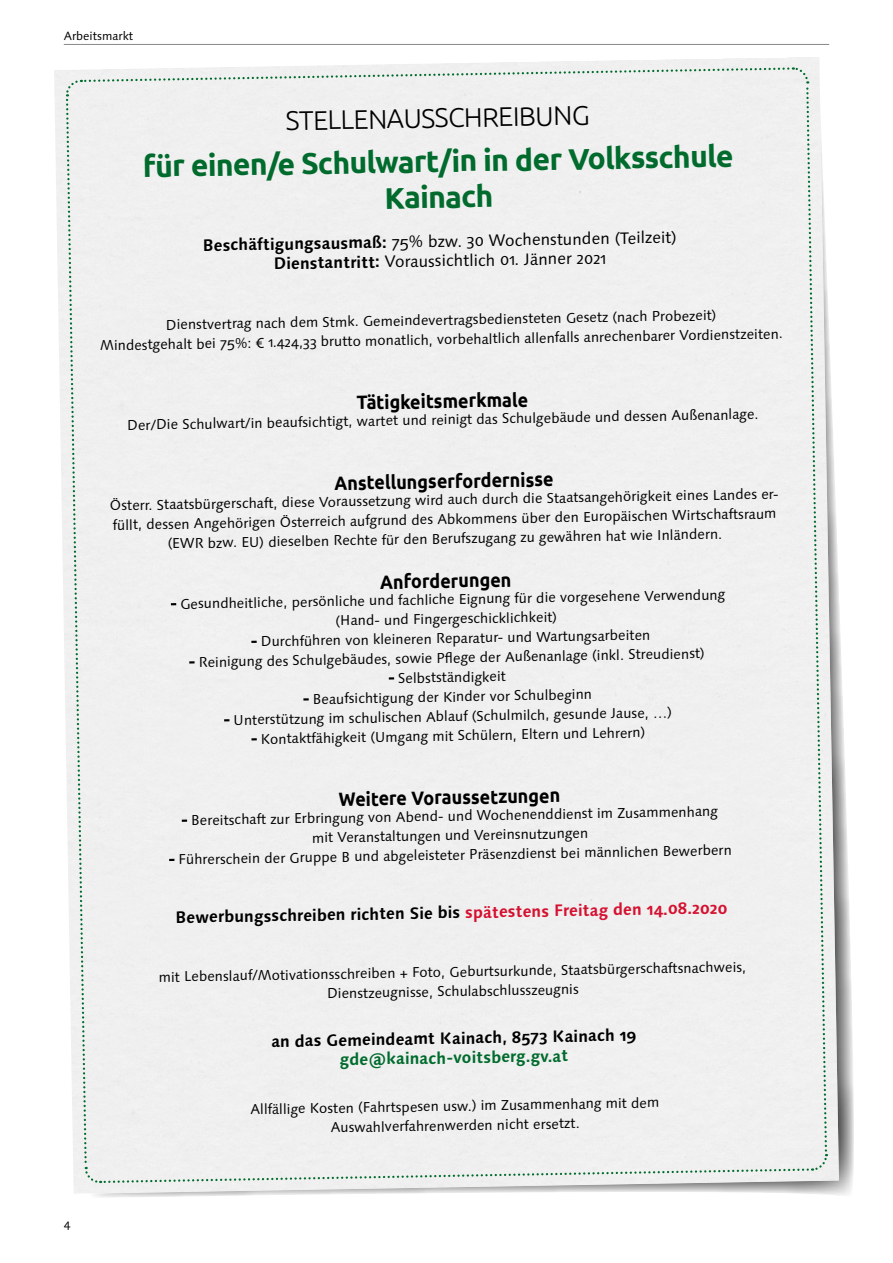
<style>
.page{position:relative;width:893px;height:1263px;background:#fff}
.page>*{position:absolute;margin:0;border:0;box-sizing:border-box;transform-origin:0 0}
.t1{font:700 30px/36px "Ubuntu";color:#006b2d;text-align:center}
.t2{font:300 27px "Ubuntu";color:#000}
.t3{font:700 19.2px "Ubuntu";color:#000;scale:.93 1}
.t4{font:700 16.5px "Linotype Syntax Os F";color:#000}
.t5{font:16.5px/19.5px "Linotype Syntax Os F";color:#000;text-align:center}
.t6{font:700 16.5px "Linotype Syntax Os F";color:#006b2d}
.t7{font:14.25px/19.5px "Linotype Syntax Os F";color:#000;text-align:center}
.t8{font:12px "Linotype Syntax Os F";color:#000}
.s1{font-weight:700}
.s2{color:#d51130}
</style>
<div class="page">
<svg style="left:94px;top:606px;width:760px;height:591px"></svg>
<img style="left:54px;top:57px;width:785px;height:1137px">
<div style="left:65px;top:66px;width:763px;height:1118px;background:#f0f0f0"></div>
<hr style="left:64px;top:44px;width:765px;height:1px;background:#878787">
<p class="t8" style="left:64px;top:29px;width:71px">Arbeitsmarkt</p>
<h2 class="t2" style="left:285px;top:104px;width:306px;rotate:-1deg">STELLENAUSSCHREIBUNG</h2>
<h1 class="t1" style="left:143px;top:148px;width:592px;rotate:-1deg">für einen/e Schulwart/in in der Volksschule<br>Kainach</h1>
<p class="t5" style="left:203px;top:236px;width:476px;rotate:-1deg"><span class="s1">Beschäftigungsausmaß:</span> 75% bzw. 30 Wochenstunden (Teilzeit)<br><span class="s1">Dienstantritt:</span> Voraussichtlich 01. Jänner 2021</p>
<p class="t7" style="left:99px;top:316px;width:685px;rotate:-1deg">Dienstvertrag nach dem Stmk. Gemeindevertragsbediensteten Gesetz (nach Probezeit)<br>Mindestgehalt bei 75%: € 1.424,33 brutto monatlich, vorbehaltlich allenfalls anrechenbarer Vordienstzeiten.</p>
<h3 class="t3" style="left:357px;top:391px;width:186px;rotate:-1deg">Tätigkeitsmerkmale</h3>
<p class="t7" style="left:127px;top:415px;width:633px;rotate:-1deg">Der/Die Schulwart/in beaufsichtigt, wartet und reinigt das Schulgebäude und dessen Außenanlage.</p>
<h3 class="t3" style="left:334px;top:471px;width:237px;rotate:-1deg">Anstellungserfordernisse</h3>
<p class="t7" style="left:110px;top:496px;width:672px;rotate:-1deg">Österr. Staatsbürgerschaft, diese Voraussetzung wird auch durch die Staatsangehörigkeit eines Landes er&shy;füllt, dessen Angehörigen Österreich aufgrund des Abkommens über den Europäischen Wirtschaftsraum (EWR bzw. EU) dieselben Rechte für den Berufszugang zu gewähren hat wie Inländern.</p>
<h3 class="t3" style="left:380px;top:570px;width:143px;rotate:-1deg">Anforderungen</h3>
<p class="t7" style="left:180px;top:594px;width:546px;rotate:-1deg">Gesundheitliche, persönliche und fachliche Eignung für die vorgesehene Verwendung</p>
<p class="t7" style="left:335px;top:611px;width:223px;rotate:-1deg">(Hand- und Fingergeschicklichkeit)</p>
<p class="t7" style="left:261px;top:632px;width:391px;rotate:-1deg">Durchführen von kleineren Reparatur- und Wartungsarbeiten</p>
<p class="t7" style="left:198px;top:652px;width:508px;rotate:-1deg">Reinigung des Schulgebäudes, sowie Pfl ege der Außenanlage (inkl. Streudienst)</p>
<p class="t7" style="left:398px;top:668px;width:109px;rotate:-1deg">Selbstständigkeit</p>
<p class="t7" style="left:313px;top:689px;width:281px;rotate:-1deg">Beaufsichtigung der Kinder vor Schulbeginn</p>
<p class="t7" style="left:233px;top:710px;width:440px;rotate:-1deg">Unterstützung im schulischen Ablauf (Schulmilch, gesunde Jause, …)</p>
<p class="t7" style="left:261px;top:729px;width:386px;rotate:-1deg">Kontaktfähigkeit (Umgang mit Schülern, Eltern und Lehrern)</p>
<p class="t8" style="left:64px;top:1217px;width:8px">4</p>
<h3 class="t3" style="left:339px;top:788px;width:240px;rotate:-1deg">Weitere Voraussetzungen</h3>
<p class="t7" style="left:191px;top:811px;width:528px;rotate:-1deg">Bereitschaft zur Erbringung von Abend- und Wochenenddienst im Zusammenhang</p>
<p class="t7" style="left:312px;top:828px;width:278px;rotate:-1deg">mit Veranstaltungen und Vereinsnutzungen</p>
<p class="t7" style="left:178px;top:850px;width:555px;rotate:-1deg">Führerschein der Gruppe B und abgeleisteter Präsenzdienst bei männlichen Bewerbern</p>
<p class="t4" style="left:175px;top:907px;width:554px;rotate:-1deg">Bewerbungsschreiben richten Sie bis <span class="s2">spätestens Freitag den 14.08.2020</span></p>
<p class="t7" style="left:159px;top:967px;width:589px;rotate:-1deg">mit Lebenslauf/Motivationsschreiben + Foto, Geburtsurkunde, Staatsbürgerschaftsnachweis,<br>Dienstzeugnisse, Schulabschlusszeugnis</p>
<p class="t4" style="left:271px;top:1031px;width:366px;rotate:-1deg">an das Gemeindeamt Kainach, 8573 Kainach 19</p>
<p class="t6" style="left:339px;top:1049px;width:230px;rotate:-1deg">gde@kainach-voitsberg.gv.at</p>
<p class="t7" style="left:250px;top:1100px;width:410px;rotate:-1deg">Allfällige Kosten (Fahrtspesen usw.) im Zusammenhang mit dem<br>Auswahlverfahrenwerden nicht ersetzt.</p>
</div>
